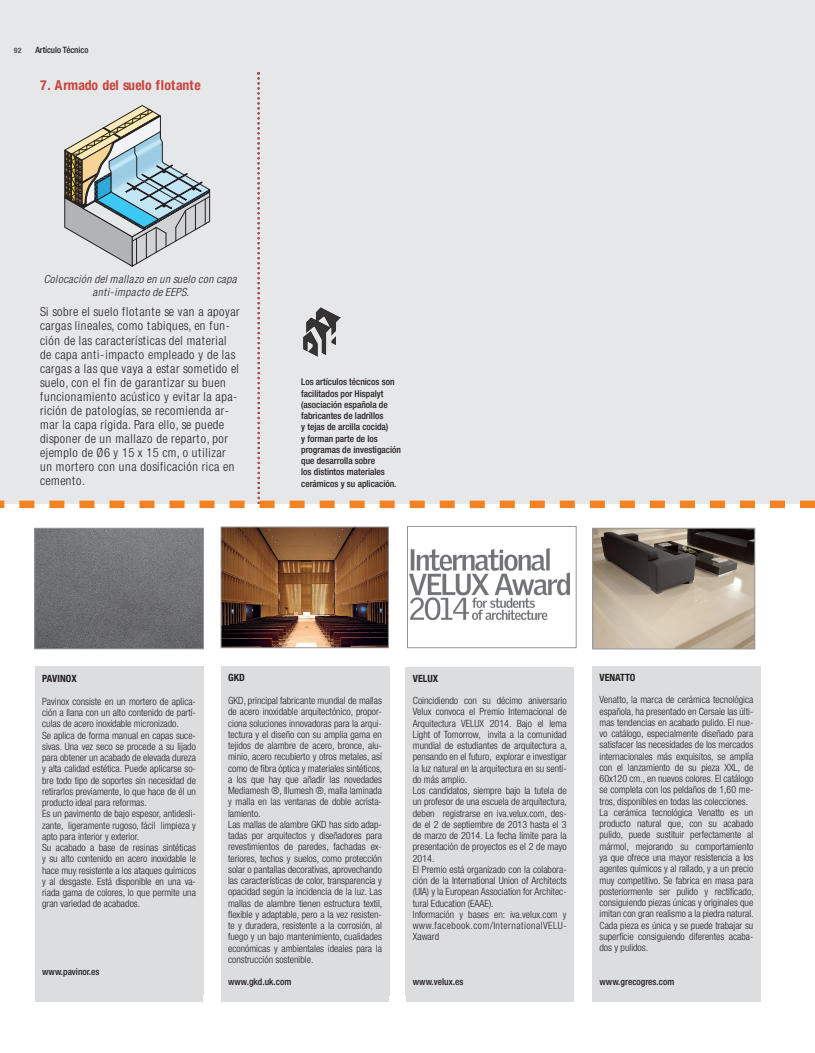
<style>
.page{position:relative;width:815px;height:1053px;background:#fff}
.page>*{position:absolute;margin:0;border:0;box-sizing:border-box;transform-origin:0 0}
.t1{font:700 condensed 13.75px "Helvetica Neue LT Std";letter-spacing:.01em;color:#ca433d}
.t2{font:300 condensed 12.5px/14.1px "Helvetica Neue LT Std";letter-spacing:.035em;color:#231f20}
.t3{font:italic 300 condensed 11.25px/12.6px "Helvetica Neue LT Std";letter-spacing:.055em;color:#231f20;text-align:center}
.t4{font:300 condensed 10px/11.2px "Helvetica Neue LT Std";color:#231f20;text-align:justify}
.Texto_independiente{font:700 condensed 10px "Helvetica Neue LT Std";color:#231f20}
.Default{font:500 condensed 9.38px/11.2px "Helvetica Neue LT Std";color:#231f20}
.t5{font:500 condensed 8.75px "Helvetica Neue LT Std";color:#231f20}
.t6{font:900 condensed 7.5px "Helvetica Neue LT Std";color:#6c6d70}
</style>
<div class="page">
<div style="left:407px;top:526px;width:169px;height:122px;border:1px solid #939598"></div>
<div style="left:0;top:0;width:815px;height:503px;background:#e6e7e9"></div>
<div style="left:35px;top:667px;width:167px;height:335px;background:#dcdddf"></div>
<div style="left:221px;top:666px;width:167px;height:336px;background:#dcdddf"></div>
<div style="left:593px;top:666px;width:168px;height:335px;background:#dcdddf"></div>
<div style="left:406px;top:667px;width:168px;height:335px;background:#dcdddf"></div>
<div style="left:35px;top:666px;width:168px;height:328px;background:#dcdddf"></div>
<div style="left:592px;top:666px;width:168px;height:329px;background:#dcdddf"></div>
<img style="left:223px;top:528px;width:164px;height:118px">
<div style="left:221px;top:526px;width:168px;height:122px;border:1px solid #939598"></div>
<img style="left:409px;top:548px;width:160px;height:71px">
<img style="left:594px;top:530px;width:159px;height:117px">
<div style="left:592px;top:528px;width:163px;height:121px;border:1px solid #939598"></div>
<img style="left:36px;top:530px;width:166px;height:117px">
<div style="left:34px;top:528px;width:170px;height:121px;border:1px solid #939598"></div>
<svg style="left:0;top:72px;width:815px;height:436px"></svg>
<p class="t6" style="left:14px;top:46px;width:9px">92</p>
<p class="t5" style="left:35px;top:45px;width:54px">Artículo Técnico</p>
<p class="t1" style="left:40px;top:77px;width:162px">7. Armado del suelo flotante</p>
<p class="t3" style="left:44px;top:273px;width:194px">Colocación del mallazo en un suelo con capa anti-impacto de EEPS.</p>
<p class="t2" style="left:40px;top:305px;width:201px">Si sobre el suelo flotante se van a apoyar cargas lineales, como tabiques, en fun&shy;ción de las características del material de capa anti-impacto empleado y de las cargas a las que vaya a estar sometido el suelo, con el fin de garantizar su buen funcionamiento acústico y evitar la apa&shy;rición de patologías, se recomienda ar&shy;mar la capa rígida. Para ello, se puede disponer de un mallazo de reparto, por ejemplo de Ø6 y 15 x 15 cm, o utilizar un mortero con una dosificación rica en cemento.</p>
<p class="Default" style="left:301px;top:376px;width:101px">Los artículos técnicos son facilitados por Hispalyt (asociación española de fabricantes de ladrillos<br>y tejas de arcilla cocida)<br>y forman parte de los programas de investigación que desarrolla sobre<br>los distintos materiales cerámicos y su aplicación.</p>
<p class="Texto_independiente" style="left:42px;top:672px;width:36px">PAVINOX</p>
<p class="t4" style="left:42px;top:695px;width:155px">Pavinox consiste en un mortero de aplica&shy;ción a llana con un alto contenido de partí&shy;culas de acero inoxidable micronizado.</p>
<p class="t4" style="left:42px;top:729px;width:155px">Se aplica de forma manual en capas suce&shy;sivas. Una vez seco se procede a su lijado para obtener un acabado de elevada dureza y alta calidad estética. Puede aplicarse so&shy;bre todo tipo de soportes sin necesidad de retirarlos previamente, lo que hace de él un producto ideal para reformas.</p>
<p class="t4" style="left:42px;top:808px;width:155px">Es un pavimento de bajo espesor, antidesli&shy;zante, ligeramente rugoso, fácil limpieza y apto para interior y exterior.</p>
<p class="t4" style="left:42px;top:841px;width:155px">Su acabado a base de resinas sintéticas y su alto contenido en acero inoxidable le hace muy resistente a los ataques químicos y al desgaste. Está disponible en una va&shy;riada gama de colores, lo que permite una gran variedad de acabados.</p>
<p class="Default" style="left:42px;top:965px;width:59px">www.pavinor.es</p>
<p class="Texto_independiente" style="left:228px;top:671px;width:18px">GKD</p>
<p class="t4" style="left:228px;top:694px;width:156px">GKD, principal fabricante mundial de mallas de acero inoxidable arquitectónico, propor&shy;ciona soluciones innovadoras para la arqui&shy;tectura y el diseño con su amplia gama en tejidos de alambre de acero, bronce, alu&shy;minio, acero recubierto y otros metales, así como de fibra óptica y materiales sintéticos, a los que hay que añadir las novedades Mediamesh ®, Illumesh ®, malla laminada y malla en las ventanas de doble acrista&shy;lamiento.</p>
<p class="t4" style="left:228px;top:818px;width:156px">Las mallas de alambre GKD has sido adap&shy;tadas por arquitectos y diseñadores para revestimientos de paredes, fachadas ex&shy;teriores, techos y suelos, como protección solar o pantallas decorativas, aprovechando las características de color, transparencia y opacidad según la incidencia de la luz. Las mallas de alambre tienen estructura textil, flexible y adaptable, pero a la vez resisten&shy;te y duradera, resistente a la corrosión, al fuego y un bajo mantenimiento, cualidades económicas y ambientales ideales para la construcción sostenible.</p>
<p class="Default" style="left:228px;top:976px;width:65px">www.gkd.uk.com</p>
<p class="Texto_independiente" style="left:413px;top:672px;width:27px">VELUX</p>
<p class="t4" style="left:413px;top:694px;width:156px">Coincidiendo con su décimo aniversario Velux convoca el Premio Internacional de Arquitectura VELUX 2014. Bajo el lema Light of Tomorrow, invita a la comunidad mundial de estudiantes de arquitectura a, pensando en el futuro, explorar e investigar la luz natural en la arquitectura en su senti&shy;do más amplio.</p>
<p class="t4" style="left:413px;top:784px;width:156px">Los candidatos, siempre bajo la tutela de un profesor de una escuela de arquitectura, deben registrarse en iva.velux.com, des&shy;de el 2 de septiembre de 2013 hasta el 3 de marzo de 2014. La fecha límite para la presentación de proyectos es el 2 de mayo 2014.</p>
<p class="t4" style="left:413px;top:863px;width:155px">El Premio está organizado con la colabora&shy;ción de la International Union of Architects (UIA) y la European Association for Architec&shy;tural Education (EAAE).</p>
<p class="t4" style="left:413px;top:908px;width:155px">Información y bases en: iva.velux.com y www.facebook.com/InternationalVELU-Xaward</p>
<p class="Default" style="left:413px;top:976px;width:52px">www.velux.es</p>
<p class="Texto_independiente" style="left:600px;top:671px;width:37px">VENATTO</p>
<p class="t4" style="left:600px;top:694px;width:155px">Venatto, la marca de cerámica tecnológica española, ha presentado en Cersaie las últi&shy;mas tendencias en acabado pulido. El nue&shy;vo catálogo, especialmente diseñado para satisfacer las necesidades de los mercados internacionales más exquisitos, se amplía con el lanzamiento de su pieza XXL, de 60x120 cm., en nuevos colores. El catálogo se completa con los peldaños de 1,60 me&shy;tros, disponibles en todas las colecciones.</p>
<p class="t4" style="left:600px;top:806px;width:156px">La cerámica tecnológica Venatto es un producto natural que, con su acabado pulido, puede sustituir perfectamente al mármol, mejorando su comportamiento ya que ofrece una mayor resistencia a los agentes químicos y al rallado, y a un precio muy competitivo. Se fabrica en masa para posteriormente ser pulido y rectificado, consiguiendo piezas únicas y originales que imitan con gran realismo a la piedra natural.<br>Cada pieza es única y se puede trabajar su superficie consiguiendo diferentes acaba&shy;dos y pulidos.</p>
<p class="Default" style="left:600px;top:975px;width:76px">www.grecogres.com</p>
</div>
